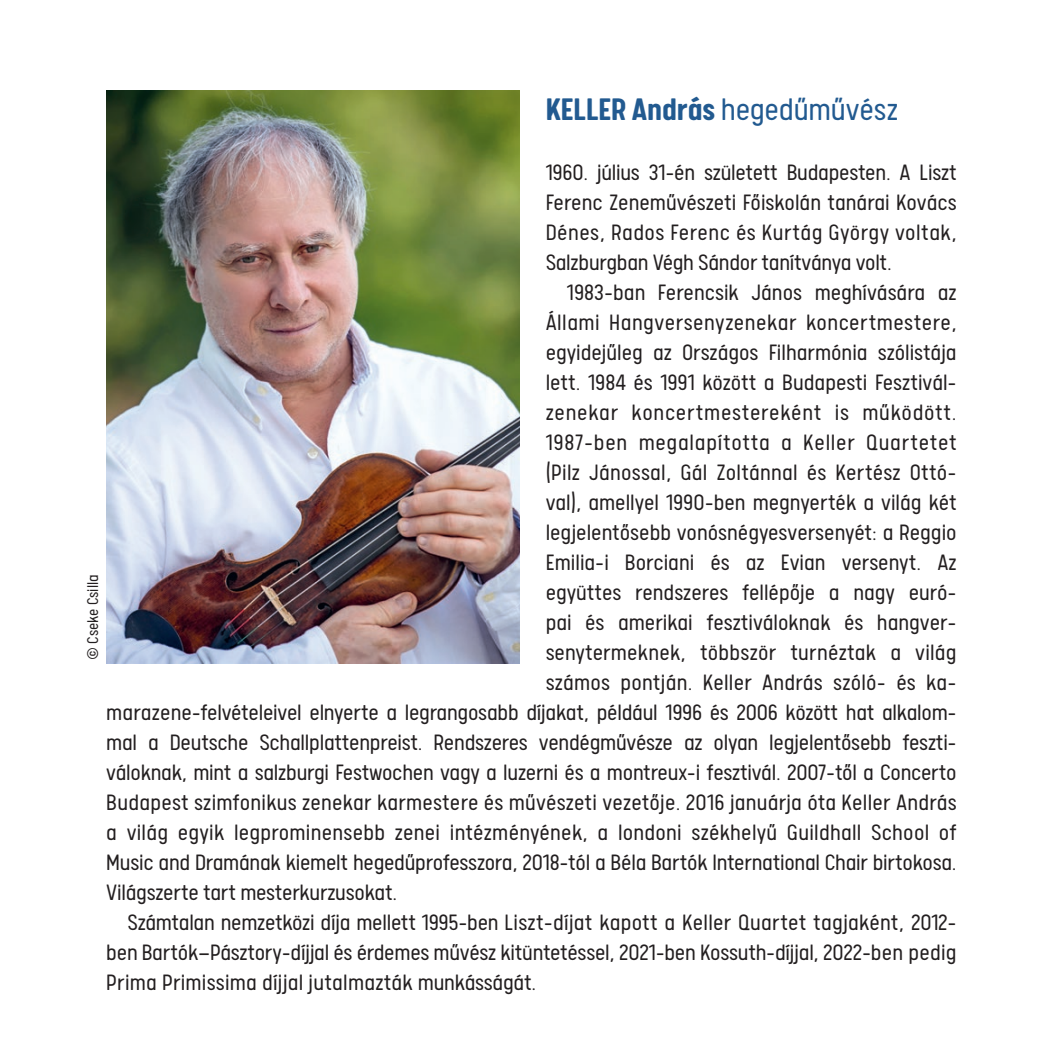
<style>
.page{position:relative;width:1063px;height:1063px;background:#fff}
.page>*{position:absolute;margin:0;border:0;box-sizing:border-box;transform-origin:0 0}
.t1{font:700 35px "Calps";letter-spacing:-.005em;color:#225a90}
.t2{font:300 25px/30px "Calps Concerto";color:#231f20;text-align:justify}
.t3{font:300 25px "Calps Concerto";letter-spacing:.03em;color:#231f20}
.t4{font:300 25px "Calps Concerto";letter-spacing:.02em;color:#231f20}
.t5{font:300 17.5px "Calps Concerto";color:#231f20}
.s1{font-family:"Calps Concerto";font-weight:300}
</style>
<div class="page">
<img style="left:106px;top:90px;width:414px;height:573px">
<p class="t5" style="left:83px;top:660px;width:87px;rotate:-90deg">© Cseke Csilla</p>
<h1 class="t1" style="left:546px;top:88px;width:354px">KELLER András <span class="s1">hegedűművész</span></h1>
<p class="t2" style="left:546px;top:156px;width:413px">1960. július 31-én született Budapesten. A Liszt Ferenc Zeneművészeti Főiskolán tanárai Kovács Dénes, Rados Ferenc és Kurtág György voltak, Salzburgban Végh Sándor tanítványa volt.</p>
<p class="t2" style="left:567px;top:276px;width:391px">1983-ban Ferencsik János meghívására az</p>
<p class="t4" style="left:546px;top:308px;width:413px">Állami Hangversenyzenekar koncertmestere,</p>
<p class="t2" style="left:546px;top:336px;width:413px">egyidejűleg az Országos Filharmónia szólistája</p>
<p class="t2" style="left:546px;top:366px;width:413px">lett. 1984 és 1991 között a Budapesti Fesztivál-</p>
<p class="t3" style="left:546px;top:398px;width:413px">zenekar koncertmestereként is működött.</p>
<p class="t3" style="left:546px;top:428px;width:413px">1987-ben megalapította a Keller Quartetet</p>
<p class="t2" style="left:546px;top:456px;width:410px">(Pilz Jánossal, Gál Zoltánnal és Kertész Ottó-</p>
<p class="t2" style="left:546px;top:486px;width:413px">val), amellyel 1990-ben megnyerték a világ két</p>
<p class="t2" style="left:546px;top:516px;width:413px">legjelentősebb vonósnégyesversenyét: a Reggio</p>
<p class="t2" style="left:546px;top:546px;width:413px">Emilia-i Borciani és az Evian versenyt. Az</p>
<p class="t2" style="left:546px;top:576px;width:413px">együttes rendszeres fellépője a nagy euró-</p>
<p class="t2" style="left:546px;top:606px;width:413px">pai és amerikai fesztiváloknak és hangver-</p>
<p class="t2" style="left:546px;top:636px;width:413px">senytermeknek, többször turnéztak a világ</p>
<p class="t2" style="left:546px;top:666px;width:413px">számos pontján. Keller András szóló- és ka-</p>
<p class="t2" style="left:106px;top:696px;width:852px">marazene-felvételeivel elnyerte a legrangosabb díjakat, például 1996 és 2006 között hat alkalom-</p>
<p class="t2" style="left:106px;top:726px;width:852px">mal a Deutsche Schallplattenpreist. Rendszeres vendégművésze az olyan legjelentősebb feszti-</p>
<p class="t2" style="left:106px;top:756px;width:852px">váloknak, mint a salzburgi Festwochen vagy a luzerni és a montreux-i fesztivál. 2007-től a Concerto</p>
<p class="t2" style="left:106px;top:786px;width:852px">Budapest szimfonikus zenekar karmestere és művészeti vezetője. 2016 januárja óta Keller András</p>
<p class="t2" style="left:106px;top:816px;width:852px">a világ egyik legprominensebb zenei intézményének, a londoni székhelyű Guildhall School of</p>
<p class="t2" style="left:106px;top:846px;width:852px">Music and Dramának kiemelt hegedűprofesszora, 2018-tól a Béla Bartók International Chair birtokosa.</p>
<p class="t2" style="left:106px;top:876px;width:292px">Világszerte tart mesterkurzusokat.</p>
<p class="t2" style="left:128px;top:906px;width:831px">Számtalan nemzetközi díja mellett 1995-ben Liszt-díjat kapott a Keller Quartet tagjaként, 2012-</p>
<p class="t2" style="left:106px;top:936px;width:852px">ben Bartók–Pásztory-díjjal és érdemes művész kitüntetéssel, 2021-ben Kossuth-díjjal, 2022-ben pedig</p>
<p class="t2" style="left:106px;top:966px;width:431px">Prima Primissima díjjal jutalmazták munkásságát.</p>
</div>
